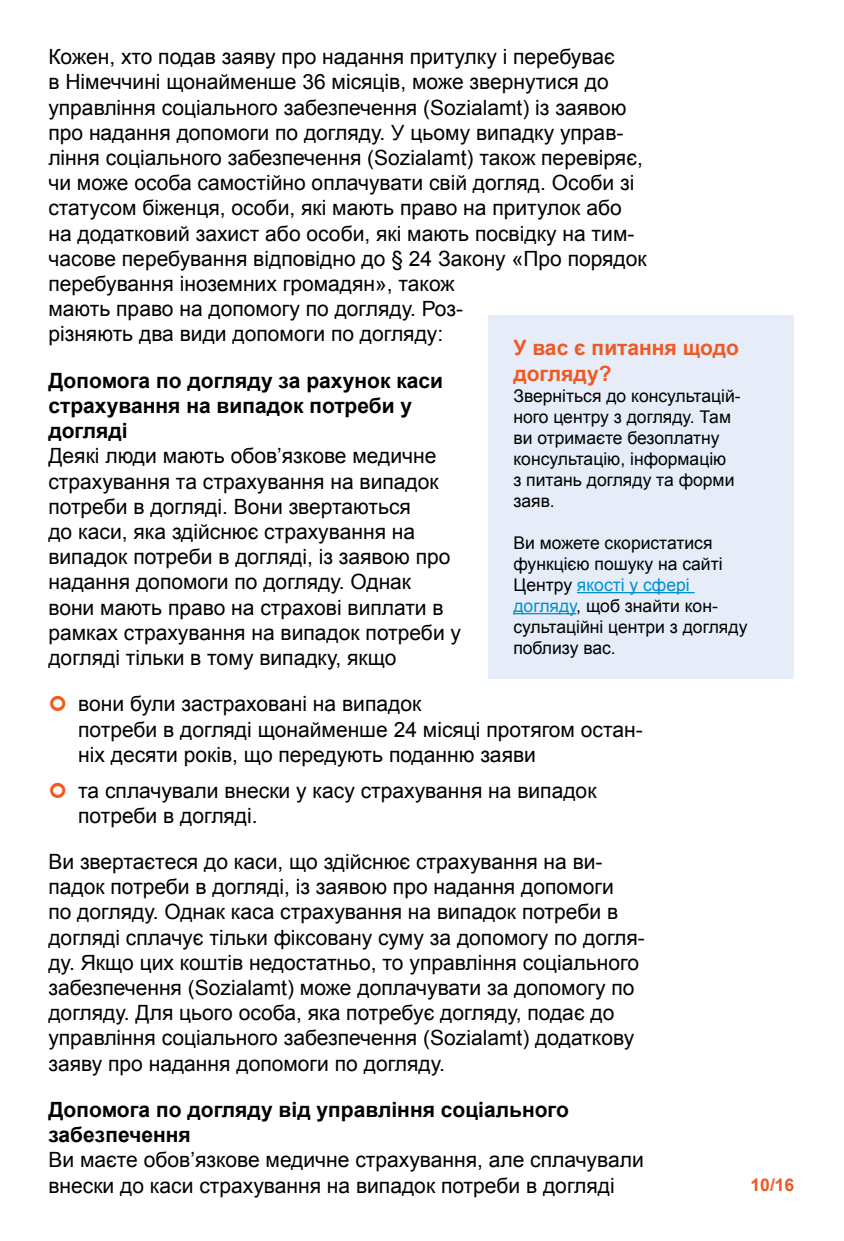
<style>
.page{position:relative;width:844px;height:1241px;background:#fff}
.page>*{position:absolute;margin:0;border:0;box-sizing:border-box;transform-origin:0 0}
.t1{font:21px/25.2px "Arial";color:#000}
.t2{font:700 21px/25.2px "Arial";color:#000}
.Zusammenfassung_Überschrift{font:700 21px/25.2px "Arial";color:#f15822}
.Zusammenfassung_Untertext{font:17.5px/21px "Arial";color:#000}
.t3{font:700 17.5px "Arial";color:#f15822}
.s1{color:#0090cf}
</style>
<div class="page">
<div style="left:488px;top:315px;width:306px;height:363px;background:#e6edf8"></div>
<hr style="left:577px;top:592px;width:117px;height:1px;background:#0090cf">
<hr style="left:513px;top:613px;width:63px;height:1px;background:#0090cf">
<p class="t1" style="left:48px;top:44px;width:599px">Кожен, хто подав заяву про надання притулку і перебуває<br>в Німеччині щонайменше 36 місяців, може звернутися до управління соціального забезпечення (Sozialamt) із заявою про надання допомоги по догляду. У цьому випадку управ&shy;ління соціального забезпечення (Sozialamt) також перевіряє, чи може особа самостійно оплачувати свій догляд. Особи зі статусом біженця, особи, які мають право на притулок або на додатковий захист або особи, які мають посвідку на тим&shy;часове перебування відповідно до § 24 Закону «Про порядок перебування іноземних громадян», також<br>мають право на допомогу по догляду. Роз-<br>різняють два види допомоги по догляду:</p>
<h4 class="t2" style="left:48px;top:368px;width:396px">Допомога по догляду за рахунок каси страхування на випадок потреби у догляді</h4>
<p class="t1" style="left:48px;top:443px;width:414px">Деякі люди мають обов’язкове медичне страхування та страхування на випадок потреби в догляді. Вони звертаються<br>до каси, яка здійснює страхування на випадок потреби в догляді, із заявою про надання допомоги по догляду. Однак вони мають право на страхові виплати в рамках страхування на випадок потреби у догляді тільки в тому випадку, якщо</p>
<p class="t1" style="left:78px;top:691px;width:566px">вони були застраховані на випадок<br>потреби в догляді щонайменше 24 місяці протягом остан&shy;ніх десяти років, що передують поданню заяви</p>
<p class="t1" style="left:78px;top:777px;width:519px">та сплачували внески у касу страхування на випадок потреби в догляді.</p>
<p class="t1" style="left:48px;top:849px;width:598px">Ви звертаєтеся до каси, що здійснює страхування на ви&shy;падок потреби в догляді, із заявою про надання допомоги<br>по догляду. Однак каса страхування на випадок потреби в догляді сплачує тільки фіксовану суму за допомогу по догля&shy;ду. Якщо цих коштів недостатньо, то управління соціального забезпечення (Sozialamt) може доплачувати за допомогу по догляду. Для цього особа, яка потребує догляду, подає до управління соціального забезпечення (Sozialamt) додаткову заяву про надання допомоги по догляду.</p>
<h4 class="t2" style="left:48px;top:1097px;width:522px">Допомога по догляду від управління соціального забезпечення</h4>
<p class="t1" style="left:48px;top:1147px;width:596px">Ви маєте обов’язкове медичне страхування, але сплачували внески до каси страхування на випадок потреби в догляді</p>
<h3 class="Zusammenfassung_Überschrift" style="left:513px;top:336px;width:227px">У вас є питання щодо догляду?</h3>
<p class="Zusammenfassung_Untertext" style="left:513px;top:385px;width:229px">Зверніться до консультацій&shy;ного центру з догляду. Там ви отримаєте безоплатну консультацію, інформацію<br>з питань догляду та форми заяв.</p>
<p class="Zusammenfassung_Untertext" style="left:513px;top:532px;width:235px">Ви можете скористатися функцією пошуку на сайті<br>Центру <span class="s1">якості у сфері догляду</span>, щоб знайти кон&shy;сультаційні центри з догляду поблизу вас.</p>
<p class="t3" style="left:750px;top:1173px;width:45px">10/16</p>
</div>
